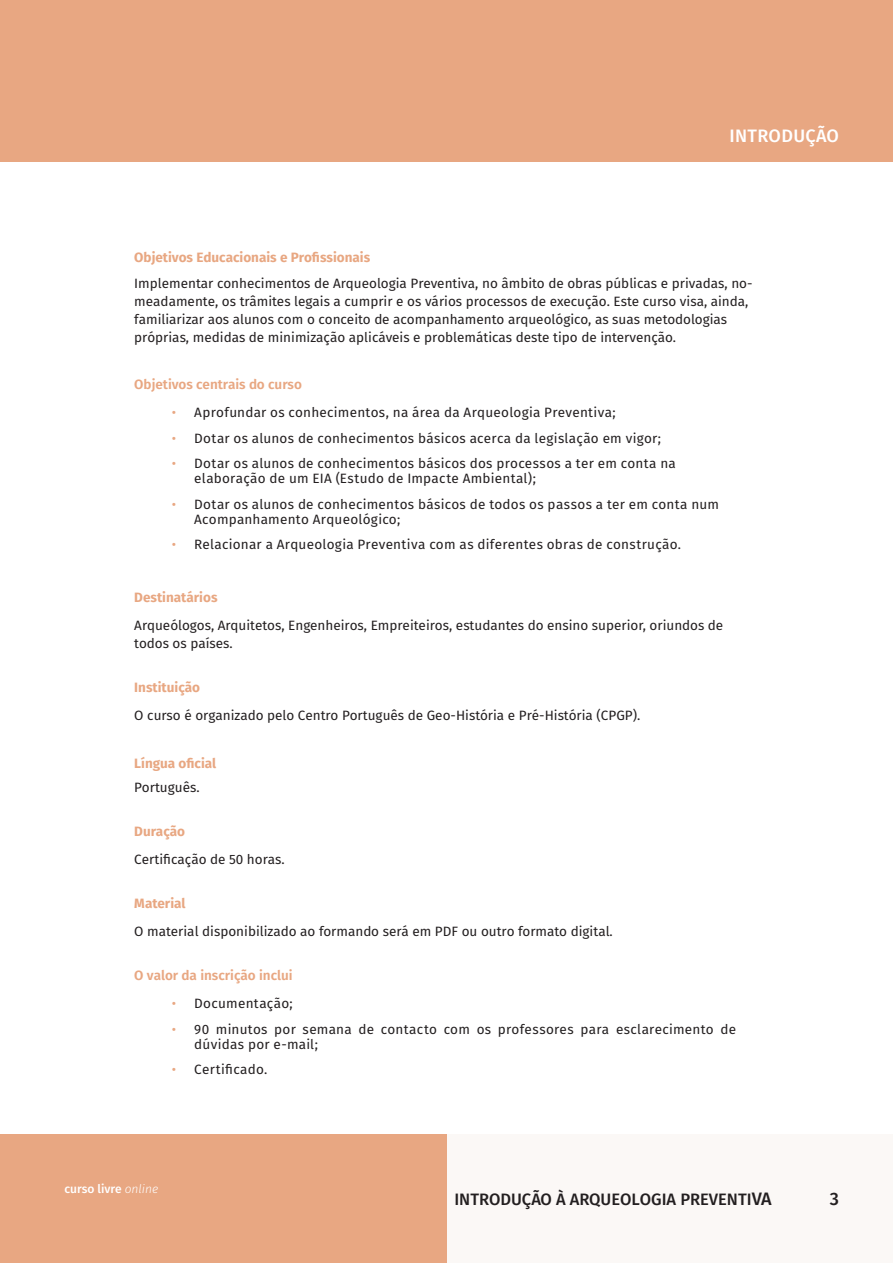
<style>
.page{position:relative;width:893px;height:1263px;background:#fff}
.page>*{position:absolute;margin:0;border:0;box-sizing:border-box;transform-origin:0 0}
.Section_Header_-_Align_Right{font:500 18px "Fira Sans";letter-spacing:.02em;color:#fff}
.t1{font:500 18px "Fira Sans";color:#231f20}
.t2{font:500 16.5px "Fira Sans";color:#231f20}
.Body_Text_-_2pt_Space_After{font:13.5px/18px "Fira Sans";color:#231f20}
.Body_Text_-_2pt_Space_After-2{font:13.5px/15px "Fira Sans";letter-spacing:.02em;color:#231f20}
.Body_text_títulos{font:700 13.5px "Fira Sans";color:#e8a782}
.Body_text_títulos-2{font:600 13.5px "Fira Sans";color:#e8a782}
.t3{font:500 12px "Fira Sans";color:#fff}
.s1{color:#e8a782}
.s2{font-weight:300;font-style:italic}
.s3{font-size:18px}
</style>
<div class="page">
<div style="left:446px;top:1134px;width:447px;height:129px;background:#fbf8f6"></div>
<div style="left:0;top:0;width:893px;height:162px;background:#e8a782"></div>
<div style="left:0;top:1134px;width:446px;height:129px;background:#e8a782"></div>
<p class="Section_Header_-_Align_Right" style="left:729px;top:123px;width:111px">INTRODUÇÃO</p>
<p class="Body_text_títulos" style="left:134px;top:248px;width:237px">Objetivos Educacionais e Profissionais</p>
<p class="Body_Text_-_2pt_Space_After" style="left:134px;top:274px;width:620px">Implementar conhecimentos de Arqueologia Preventiva, no âmbito de obras públicas e privadas, no&shy;meadamente, os trâmites legais a cumprir e os vários processos de execução. Este curso visa, ainda, familiarizar aos alunos com o conceito de acompanhamento arqueológico, as suas metodologias próprias, medidas de minimização aplicáveis e problemáticas deste tipo de intervenção.</p>
<p class="Body_text_títulos-2" style="left:134px;top:374px;width:169px">Objetivos centrais do curso</p>
<p class="Body_Text_-_2pt_Space_After-2" style="left:172px;top:405px;width:446px"><span class="s1">•</span> Aprofundar os conhecimentos, na área da Arqueologia Preventiva;</p>
<p class="Body_Text_-_2pt_Space_After-2" style="left:172px;top:430px;width:491px"><span class="s1">•</span> Dotar os alunos de conhecimentos básicos acerca da legislação em vigor;</p>
<p class="Body_Text_-_2pt_Space_After" style="left:194px;top:456px;width:483px;line-height:15px;text-indent:-22px"><span class="s1">•</span> Dotar os alunos de conhecimentos básicos dos processos a ter em conta na elaboração de um EIA (Estudo de Impacte Ambiental);</p>
<p class="Body_Text_-_2pt_Space_After-2" style="left:194px;top:496px;width:526px;text-indent:-22px"><span class="s1">•</span> Dotar os alunos de conhecimentos básicos de todos os passos a ter em conta num<br>Acompanhamento Arqueológico;</p>
<p class="Body_Text_-_2pt_Space_After-2" style="left:172px;top:537px;width:511px"><span class="s1">•</span> Relacionar a Arqueologia Preventiva com as diferentes obras de construção.</p>
<p class="Body_text_títulos" style="left:134px;top:587px;width:85px">Destinatários</p>
<p class="Body_Text_-_2pt_Space_After" style="left:134px;top:616px;width:590px">Arqueólogos, Arquitetos, Engenheiros, Empreiteiros, estudantes do ensino superior, oriundos de todos os países.</p>
<p class="Body_text_títulos" style="left:134px;top:677px;width:67px">Instituição</p>
<p class="Body_Text_-_2pt_Space_After" style="left:134px;top:706px;width:507px">O curso é organizado pelo Centro Português de Geo-História e Pré-História (CPGP).</p>
<p class="Body_text_títulos" style="left:134px;top:754px;width:83px">Língua oficial</p>
<p class="Body_Text_-_2pt_Space_After" style="left:134px;top:778px;width:67px">Português.</p>
<p class="Body_text_títulos" style="left:134px;top:821px;width:52px">Duração</p>
<p class="Body_Text_-_2pt_Space_After" style="left:134px;top:850px;width:152px">Certificação de 50 horas.</p>
<p class="Body_text_títulos" style="left:134px;top:893px;width:53px">Material</p>
<p class="Body_Text_-_2pt_Space_After" style="left:134px;top:922px;width:480px">O material disponibilizado ao formando será em PDF ou outro formato digital.</p>
<p class="Body_text_títulos-2" style="left:134px;top:965px;width:160px">O valor da inscrição inclui</p>
<p class="Body_Text_-_2pt_Space_After-2" style="left:172px;top:996px;width:122px"><span class="s1">•</span> Documentação;</p>
<p class="Body_Text_-_2pt_Space_After-2" style="left:194px;top:1021px;width:543px;text-indent:-22px"><span class="s1">•</span> 90 minutos por semana de contacto com os professores para esclarecimento de dúvidas por e-mail;</p>
<p class="Body_Text_-_2pt_Space_After-2" style="left:172px;top:1062px;width:97px"><span class="s1">•</span> Certificado.</p>
<p class="t3" style="left:64px;top:1180px;width:95px">curso livre <span class="s2">online</span></p>
<p class="t2" style="left:454px;top:1187px;width:319px">INTRODUÇÃO À ARQUEOLOGIA PREVENTI<span class="s3">VA</span></p>
<h1 class="t1" style="left:830px;top:1186px;width:11px">3</h1>
</div>
